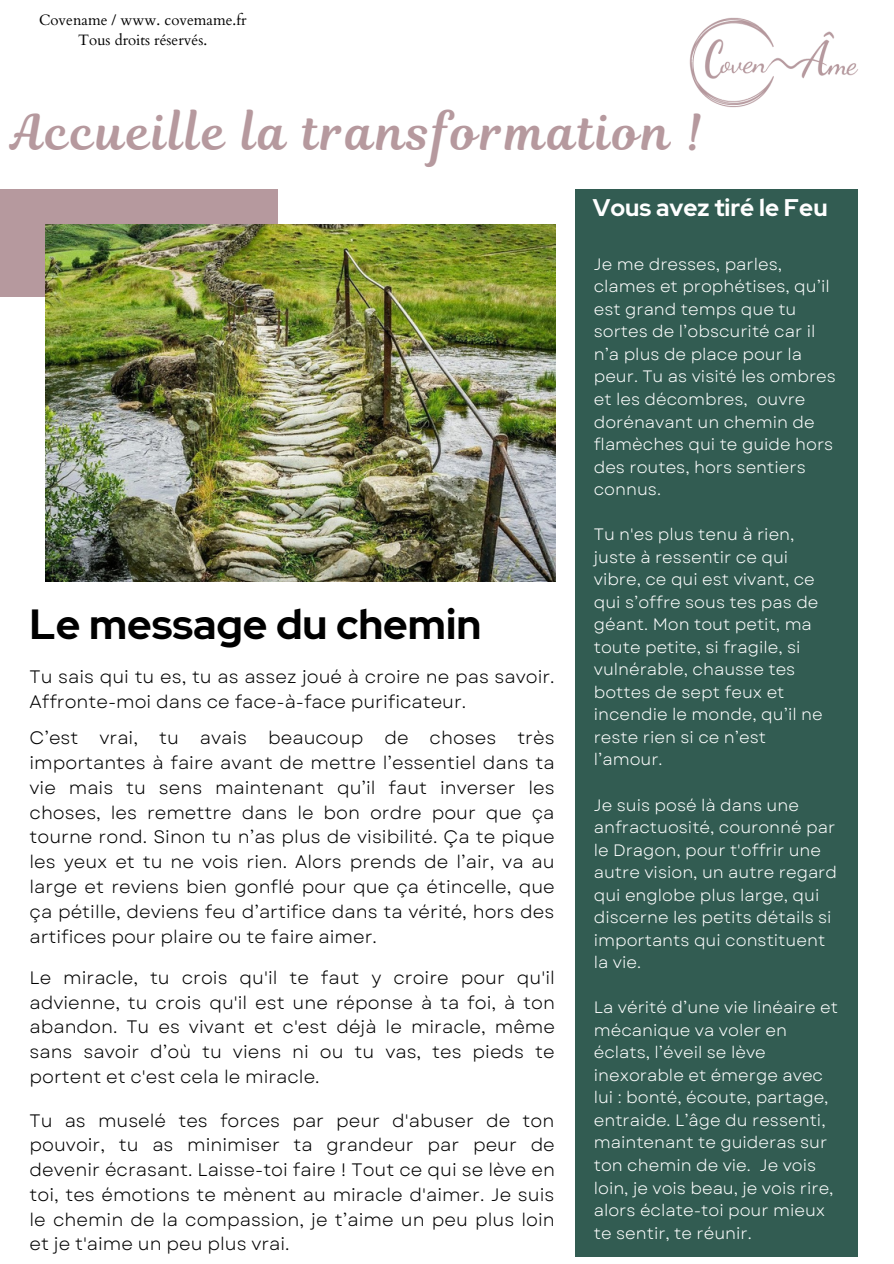
<style>
.page{position:relative;width:894px;height:1264px;background:#fff}
.page>*{position:absolute;margin:0;border:0;box-sizing:border-box;transform-origin:0 0}
.t1{font:48.75px "Magnolia Script";letter-spacing:.07em;color:#b6999e}
.t2{font:700 42px "Red Hat Display";color:#000}
.t3{font:700 24px "Red Hat Display";color:#fff}
.t4{font:18px/24.8px "Garet";color:#000;text-align:justify}
.t5{font:16.5px/22.5px "Garet";color:#fff}
.t6{font:15px/20.2px "Cardo";color:#000;text-align:center}
</style>
<div class="page">
<div style="left:0;top:189px;width:277px;height:107px;background:#b6999e"></div>
<img style="left:46px;top:224px;width:509px;height:357px">
<div style="left:574px;top:189px;width:283px;height:1068px;background:#325c52"></div>
<img style="left:689px;top:17px;width:169px;height:91px">
<p class="t6" style="left:39px;top:10px;width:209px">Covename / www. covemame.fr<br>Tous droits réservés.</p>
<h1 class="t1" style="left:11px;top:98px;width:692px">Accueille la transformation !</h1>
<h3 class="t3" style="left:592px;top:192px;width:236px">Vous avez tiré le Feu</h3>
<h2 class="t2" style="left:30px;top:596px;width:453px">Le message du chemin</h2>
<p class="t4" style="left:30px;top:664px;width:526px">Tu sais qui tu es, tu as assez joué à croire ne pas savoir.<br>Affronte-moi dans ce face-à-face purificateur.</p>
<p class="t4" style="left:30px;top:725px;width:526px">C’est vrai, tu avais beaucoup de choses très importantes à faire avant de mettre l’essentiel dans ta vie mais tu sens maintenant qu’il faut inverser les choses, les remettre dans le bon ordre pour que ça tourne rond. Sinon tu n’as plus de visibilité. Ça te pique les yeux et tu ne vois rien. Alors prends de l’air, va au large et reviens bien gonflé pour que ça étincelle, que ça pétille, deviens feu d’artifice dans ta vérité, hors des artifices pour plaire ou te faire aimer.</p>
<p class="t4" style="left:30px;top:965px;width:527px">Le miracle, tu crois qu'il te faut y croire pour qu'il advienne, tu crois qu'il est une réponse à ta foi, à ton abandon. Tu es vivant et c'est déjà le miracle, même sans savoir d’où tu viens ni ou tu vas, tes pieds te portent et c'est cela le miracle.</p>
<p class="t4" style="left:30px;top:1107px;width:527px">Tu as muselé tes forces par peur d'abuser de ton pouvoir, tu as minimiser ta grandeur par peur de devenir écrasant. Laisse-toi faire ! Tout ce qui se lève en toi, tes émotions te mènent au miracle d'aimer. Je suis le chemin de la compassion, je t’aime un peu plus loin et je t'aime un peu plus vrai.</p>
<p class="t5" style="left:593px;top:253px;width:243px">Je me dresses, parles, clames et prophétises, qu’il est grand temps que tu sortes de l’obscurité car il n’a plus de place pour la peur. Tu as visité les ombres et les décombres, ouvre dorénavant un chemin de flamèches qui te guide hors des routes, hors sentiers connus.</p>
<p class="t5" style="left:593px;top:523px;width:230px">Tu n'es plus tenu à rien, juste à ressentir ce qui vibre, ce qui est vivant, ce qui s’offre sous tes pas de géant. Mon tout petit, ma toute petite, si fragile, si vulnérable, chausse tes bottes de sept feux et incendie le monde, qu’il ne reste rien si ce n’est l’amour.</p>
<p class="t5" style="left:593px;top:793px;width:245px">Je suis posé là dans une anfractuosité, couronné par le Dragon, pour t'offrir une autre vision, un autre regard qui englobe plus large, qui discerne les petits détails si importants qui constituent la vie.</p>
<p class="t5" style="left:593px;top:996px;width:245px">La vérité d’une vie linéaire et mécanique va voler en éclats, l’éveil se lève inexorable et émerge avec lui : bonté, écoute, partage, entraide. L’âge du ressenti, maintenant te guideras sur ton chemin de vie. Je vois loin, je vois beau, je vois rire, alors éclate-toi pour mieux te sentir, te réunir.</p>
</div>
